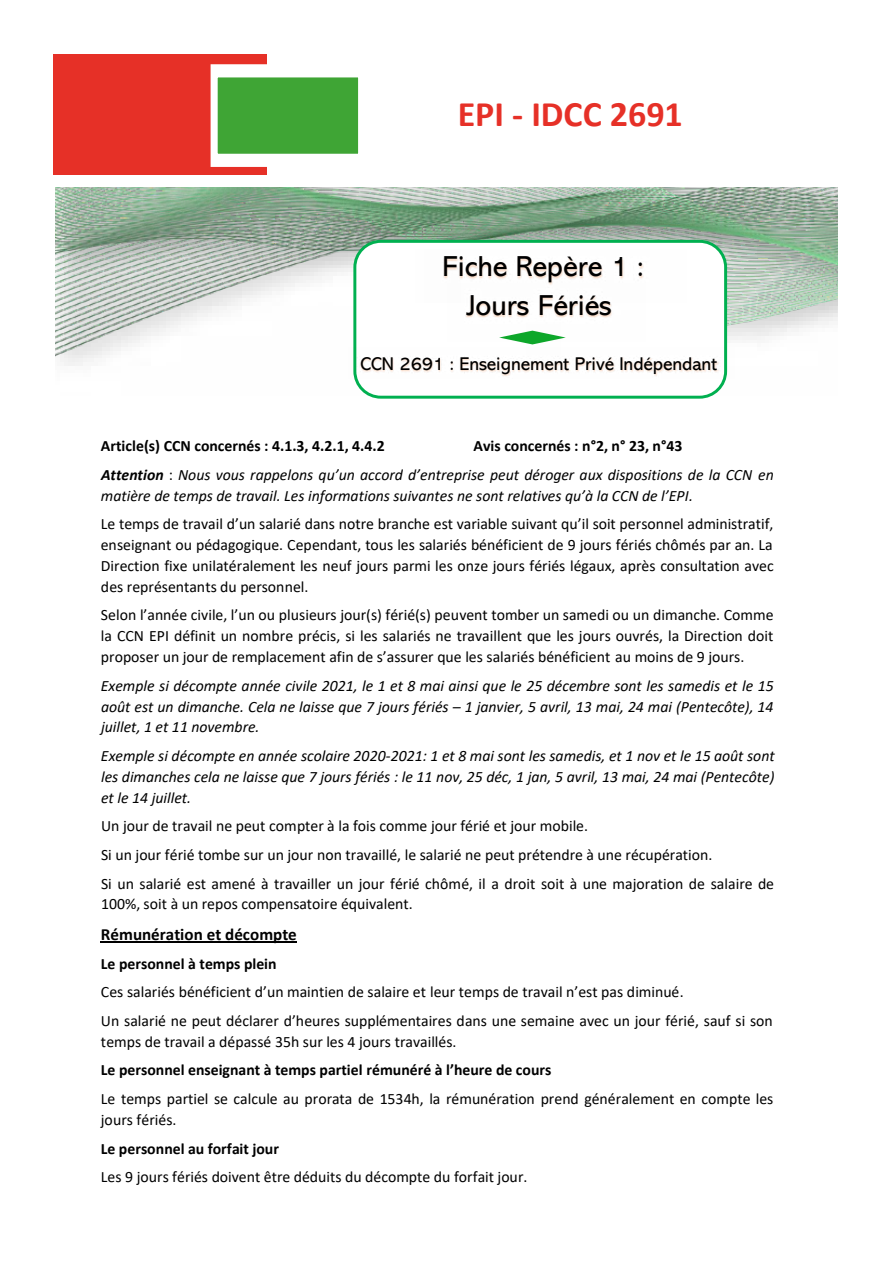
<style>
.page{position:relative;width:893px;height:1263px;background:#fff}
.page>*{position:absolute;margin:0;border:0;box-sizing:border-box;transform-origin:0 0}
.t1{font:700 36px "Calibri";color:#e63027}
.t2{font:28.95px "Abadi";color:#000}
.t3{font:28.8px "Abadi";color:#000}
.t4{font:18.45px "Abadi";color:#000}
.t5{font:700 17.1px "Calibri";color:#000}
.t6{font:15.75px/20.9px "Calibri";color:#000}
.t7{font:italic 15.75px/20.7px "Calibri";color:#000;text-align:justify}
.t8{font:700 15.75px "Calibri";color:#000}
.s1{font-weight:700;font-style:normal}
.s2{font-weight:700}
.s3{font-style:normal}
</style>
<div class="page">
<div style="left:54px;top:54px;width:213px;height:121px;background:#e63027"></div>
<div style="left:214px;top:71px;width:148px;height:89px;background:#3fa535"></div>
<div style="left:209px;top:66px;width:157px;height:99px;border:10px solid #fff"></div>
<hr style="left:101px;top:941px;width:196px;height:1px;background:#000">
<img style="left:55px;top:187px;width:783px;height:170px">
<div style="left:353px;top:240px;width:374px;height:159px;background:#fff;border:3px solid #00b050;border-radius:26px"></div>
<img style="left:443px;top:257px;width:201px;height:24px">
<img style="left:465px;top:281px;width:147px;height:37px">
<img style="left:348px;top:348px;width:387px;height:30px">
<svg style="left:499px;top:331px;width:67px;height:13px"></svg>
<h1 class="t1" style="left:458px;top:88px;width:227px">EPI - IDCC 2691</h1>
<h2 class="t2" style="left:442px;top:251px;width:203px">Fiche Repère 1 :</h2>
<h3 class="t3" style="left:466px;top:290px;width:148px">Jours Fériés</h3>
<p class="t4" style="left:360px;top:354px;width:358px">CCN 2691 : Enseignement Privé Indépendant</p>
<p class="t8" style="left:101px;top:435px;width:285px">Article(s) CCN concernés : 4.1.3, 4.2.1, 4.4.2</p>
<p class="t7" style="left:101px;top:431px;width:674px;line-height:28.7px;text-indent:372px"><span class="s1">Avis concernés : n°2, n° 23, n°43<br></span><span class="s2">Attention</span> <span class="s3">:</span> Nous vous rappelons qu’un accord d’entreprise peut déroger aux dispositions de la CCN en</p>
<p class="t7" style="left:101px;top:485px;width:594px">matière de temps de travail. Les informations suivantes ne sont relatives qu’à la CCN de l’EPI.</p>
<p class="t6" style="left:101px;top:513px;width:674px;text-align:justify">Le temps de travail d’un salarié dans notre branche est variable suivant qu’il soit personnel administratif, enseignant ou pédagogique. Cependant, tous les salariés bénéficient de 9 jours fériés chômés par an. La Direction fixe unilatéralement les neuf jours parmi les onze jours fériés légaux, après consultation avec des représentants du personnel.</p>
<p class="t6" style="left:101px;top:604px;width:674px;text-align:justify">Selon l’année civile, l’un ou plusieurs jour(s) férié(s) peuvent tomber un samedi ou un dimanche. Comme la CCN EPI définit un nombre précis, si les salariés ne travaillent que les jours ouvrés, la Direction doit proposer un jour de remplacement afin de s’assurer que les salariés bénéficient au moins de 9 jours.</p>
<p class="t7" style="left:101px;top:675px;width:674px">Exemple si décompte année civile 2021, le 1 et 8 mai ainsi que le 25 décembre sont les samedis et le 15 août est un dimanche. Cela ne laisse que 7 jours fériés – 1 janvier, 5 avril, 13 mai, 24 mai (Pentecôte), 14 juillet, 1 et 11 novembre.</p>
<p class="t7" style="left:101px;top:745px;width:675px">Exemple si décompte en année scolaire 2020-2021: 1 et 8 mai sont les samedis, et 1 nov et le 15 août sont les dimanches cela ne laisse que 7 jours fériés : le 11 nov, 25 déc, 1 jan, 5 avril, 13 mai, 24 mai (Pentecôte) et le 14 juillet.</p>
<p class="t6" style="left:101px;top:811px;width:675px;line-height:28.7px">Un jour de travail ne peut compter à la fois comme jour férié et jour mobile.<br>Si un jour férié tombe sur un jour non travaillé, le salarié ne peut prétendre à une récupération.<br>Si un salarié est amené à travailler un jour férié chômé, il a droit soit à une majoration de salaire de</p>
<p class="t6" style="left:101px;top:893px;width:313px">100%, soit à un repos compensatoire équivalent.</p>
<p class="t5" style="left:101px;top:922px;width:197px">Rémunération et décompte</p>
<p class="t8" style="left:101px;top:952px;width:177px">Le personnel à temps plein</p>
<p class="t6" style="left:101px;top:977px;width:673px;line-height:28.7px">Ces salariés bénéficient d’un maintien de salaire et leur temps de travail n’est pas diminué.<br>Un salarié ne peut déclarer d’heures supplémentaires dans une semaine avec un jour férié, sauf si son</p>
<p class="t6" style="left:101px;top:1031px;width:357px">temps de travail a dépassé 35h sur les 4 jours travaillés.</p>
<p class="t8" style="left:101px;top:1059px;width:452px">Le personnel enseignant à temps partiel rémunéré à l’heure de cours</p>
<p class="t6" style="left:101px;top:1088px;width:674px">Le temps partiel se calcule au prorata de 1534h, la rémunération prend généralement en compte les jours fériés.</p>
<p class="t8" style="left:101px;top:1137px;width:180px">Le personnel au forfait jour</p>
<p class="t6" style="left:101px;top:1166px;width:428px">Les 9 jours fériés doivent être déduits du décompte du forfait jour.</p>
</div>
